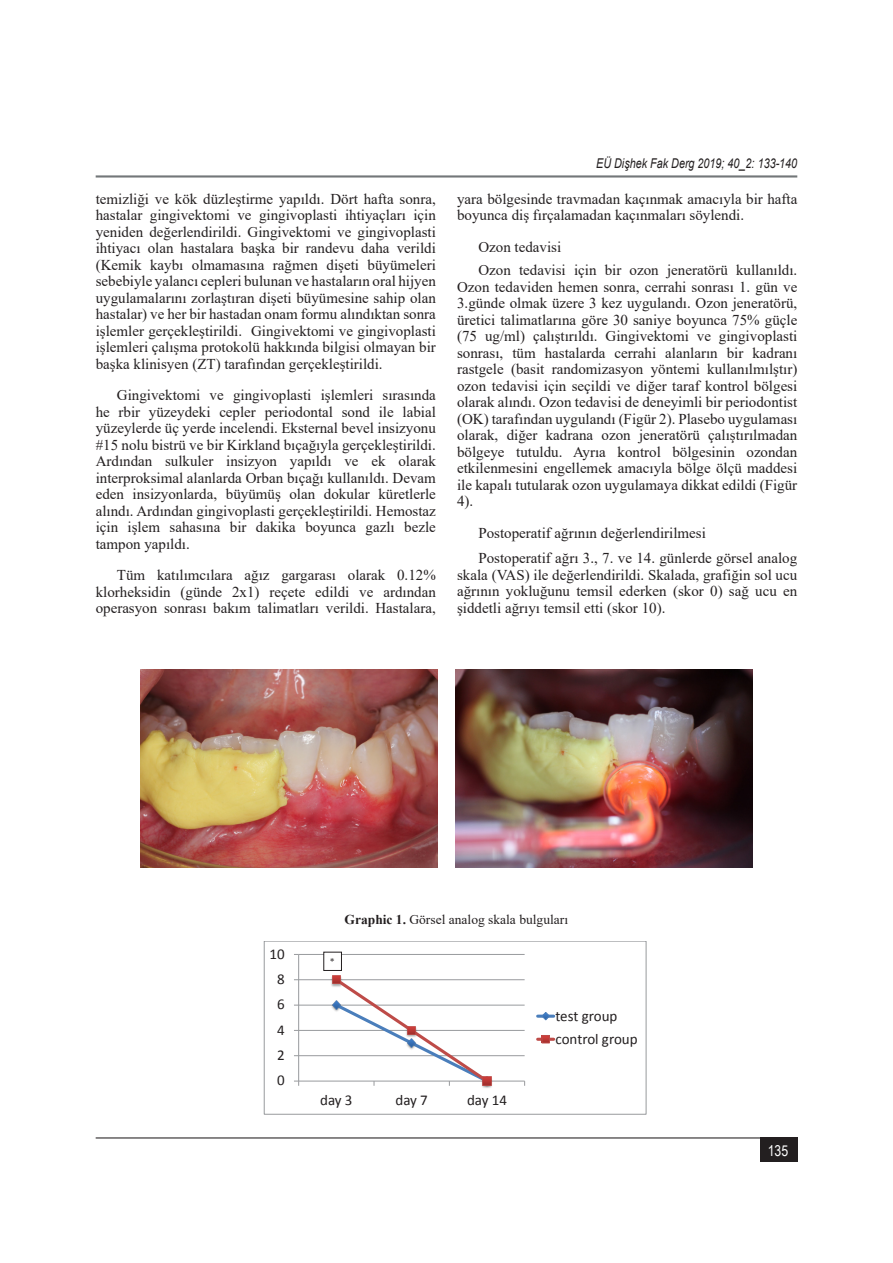
<style>
.page{position:relative;width:893px;height:1263px;background:#fff}
.page>*{position:absolute;margin:0;border:0;box-sizing:border-box;transform-origin:0 0}
.t1{font:15px/16.5px "Times New Roman";color:#231f20;text-align:justify}
.t2{font:15px/23.1px "Calibri";color:#231f20}
.t3{font:15px "Arial Narrow";color:#fff}
.t4{font:13.5px "Times New Roman";color:#231f20}
.t5{font:italic 13.5px "Arial";color:#231f20;scale:.8 1}
.t6{font:10.05px "Cambria";color:#231f20}
.s1{font-weight:700}
</style>
<div class="page">
<hr style="left:96px;top:175px;width:701px;height:3px;background:#737779">
<hr style="left:96px;top:1137px;width:701px;height:1px;background:#231f20">
<div style="left:760px;top:1138px;width:37px;height:24px;background:#231f20"></div>
<img style="left:140px;top:669px;width:298px;height:199px">
<img style="left:455px;top:669px;width:298px;height:198px">
<hr style="left:299px;top:1055px;width:226px;height:1px;background:#989a9d">
<hr style="left:299px;top:1030px;width:226px;height:1px;background:#989a9d">
<hr style="left:299px;top:1005px;width:226px;height:1px;background:#989a9d">
<hr style="left:299px;top:979px;width:226px;height:1px;background:#989a9d">
<hr style="left:299px;top:954px;width:226px;height:1px;background:#989a9d">
<hr style="left:298px;top:954px;width:1px;height:127px;background:#989a9d">
<hr style="left:299px;top:1081px;width:226px;height:1px;background:#989a9d">
<img style="left:482px;top:1076px;width:12px;height:12px">
<svg style="left:330px;top:975px;width:161px;height:111px"></svg>
<svg style="left:538px;top:1014px;width:16px;height:4px"></svg>
<svg style="left:541px;top:1012px;width:9px;height:9px"></svg>
<hr style="left:538px;top:1038px;width:16px;height:3px;background:#be4b48">
<svg style="left:544px;top:1037px;width:4px;height:4px"></svg>
<div style="left:542px;top:1035px;width:8px;height:8px;border:1px solid #be4b48"></div>
<div style="left:264px;top:941px;width:382px;height:173px;border:1px solid #989a9d"></div>
<div style="left:324px;top:952px;width:17px;height:18px;background:#fff"></div>
<div style="left:323px;top:952px;width:19px;height:19px;border:1px solid #231f20"></div>
<p class="t1" style="left:96px;top:190px;width:342px">temizliği ve kök düzleştirme yapıldı. Dört hafta sonra, hastalar gingivektomi ve gingivoplasti ihtiyaçları için yeniden değerlendirildi. Gingivektomi ve gingivoplasti ihtiyacı olan hastalara başka bir randevu daha verildi (Kemik kaybı olmamasına rağmen dişeti büyümeleri sebebiyle yalancı cepleri bulunan ve hastaların oral hijyen uygulamalarını zorlaştıran dişeti büyümesine sahip olan hastalar) ve her bir hastadan onam formu alındıktan sonra işlemler gerçekleştirildi. Gingivektomi ve gingivoplasti işlemleri çalışma protokolü hakkında bilgisi olmayan bir başka klinisyen (ZT) tarafından gerçekleştirildi.</p>
<p class="t1" style="left:96px;top:387px;width:342px;text-indent:21px">Gingivektomi ve gingivoplasti işlemleri sırasında he rbir yüzeydeki cepler periodontal sond ile labial yüzeylerde üç yerde incelendi. Eksternal bevel insizyonu #15 nolu bistrü ve bir Kirkland bıçağıyla gerçekleştirildi.<br>Ardından sulkuler insizyon yapıldı ve ek olarak interproksimal alanlarda Orban bıçağı kullanıldı. Devam eden insizyonlarda, büyümüş olan dokular küretlerle alındı. Ardından gingivoplasti gerçekleştirildi. Hemostaz için işlem sahasına bir dakika boyunca gazlı bezle tampon yapıldı.</p>
<p class="t1" style="left:96px;top:566px;width:342px;text-indent:21px">Tüm katılımcılara ağız gargarası olarak 0.12% klorheksidin (günde 2x1) reçete edildi ve ardından operasyon sonrası bakım talimatları verildi. Hastalara,</p>
<p class="t5" style="left:596px;top:155px;width:253px">EÜ Dişhek Fak Derg 2019; 40_2: 133-140</p>
<p class="t1" style="left:457px;top:190px;width:342px">yara bölgesinde travmadan kaçınmak amacıyla bir hafta boyunca diş fırçalamadan kaçınmaları söylendi.</p>
<p class="t1" style="left:478px;top:238px;width:84px">Ozon tedavisi</p>
<p class="t1" style="left:457px;top:262px;width:342px;text-indent:21px">Ozon tedavisi için bir ozon jeneratörü kullanıldı.<br>Ozon tedaviden hemen sonra, cerrahi sonrası 1. gün ve 3.günde olmak üzere 3 kez uygulandı. Ozon jeneratörü, üretici talimatlarına göre 30 saniye boyunca 75% güçle (75 ug/ml) çalıştırıldı. Gingivektomi ve gingivoplasti sonrası, tüm hastalarda cerrahi alanların bir kadranı rastgele (basit randomizasyon yöntemi kullanılmılştır) ozon tedavisi için seçildi ve diğer taraf kontrol bölgesi olarak alındı. Ozon tedavisi de deneyimli bir periodontist (OK) tarafından uygulandı (Figür 2). Plasebo uygulaması olarak, diğer kadrana ozon jeneratörü çalıştırılmadan bölgeye tutuldu. Ayrıa kontrol bölgesinin ozondan etkilenmesini engellemek amacıyla bölge ölçü maddesi ile kapalı tutularak ozon uygulamaya dikkat edildi (Figür 4).</p>
<p class="t1" style="left:478px;top:524px;width:229px">Postoperatif ağrının değerlendirilmesi</p>
<p class="t1" style="left:457px;top:549px;width:342px;text-indent:21px">Postoperatif ağrı 3., 7. ve 14. günlerde görsel analog skala (VAS) ile değerlendirildi. Skalada, grafiğin sol ucu ağrının yokluğunu temsil ederken (skor 0) sağ ucu en şiddetli ağrıyı temsil etti (skor 10).</p>
<p class="t2" style="left:270px;top:942px;width:17px">10</p>
<p class="t2" style="left:277px;top:968px;width:9px">8</p>
<p class="t2" style="left:277px;top:993px;width:9px">6</p>
<p class="t2" style="left:277px;top:1018px;width:9px">4</p>
<p class="t2" style="left:277px;top:1043px;width:9px">2</p>
<p class="t2" style="left:277px;top:1069px;width:9px">0</p>
<p class="t4" style="left:345px;top:910px;width:225px"><span class="s1">Graphic 1.</span> Görsel analog skala bulguları</p>
<p class="t6" style="left:330px;top:955px;width:6px">*</p>
<p class="t2" style="left:555px;top:1004px;width:84px">test group control group</p>
<p class="t2" style="left:320px;top:1088px;width:34px">day 3</p>
<p class="t2" style="left:395px;top:1088px;width:34px">day 7</p>
<p class="t2" style="left:467px;top:1088px;width:41px">day 14</p>
<p class="t3" style="left:768px;top:1139px;width:22px">135</p>
</div>
